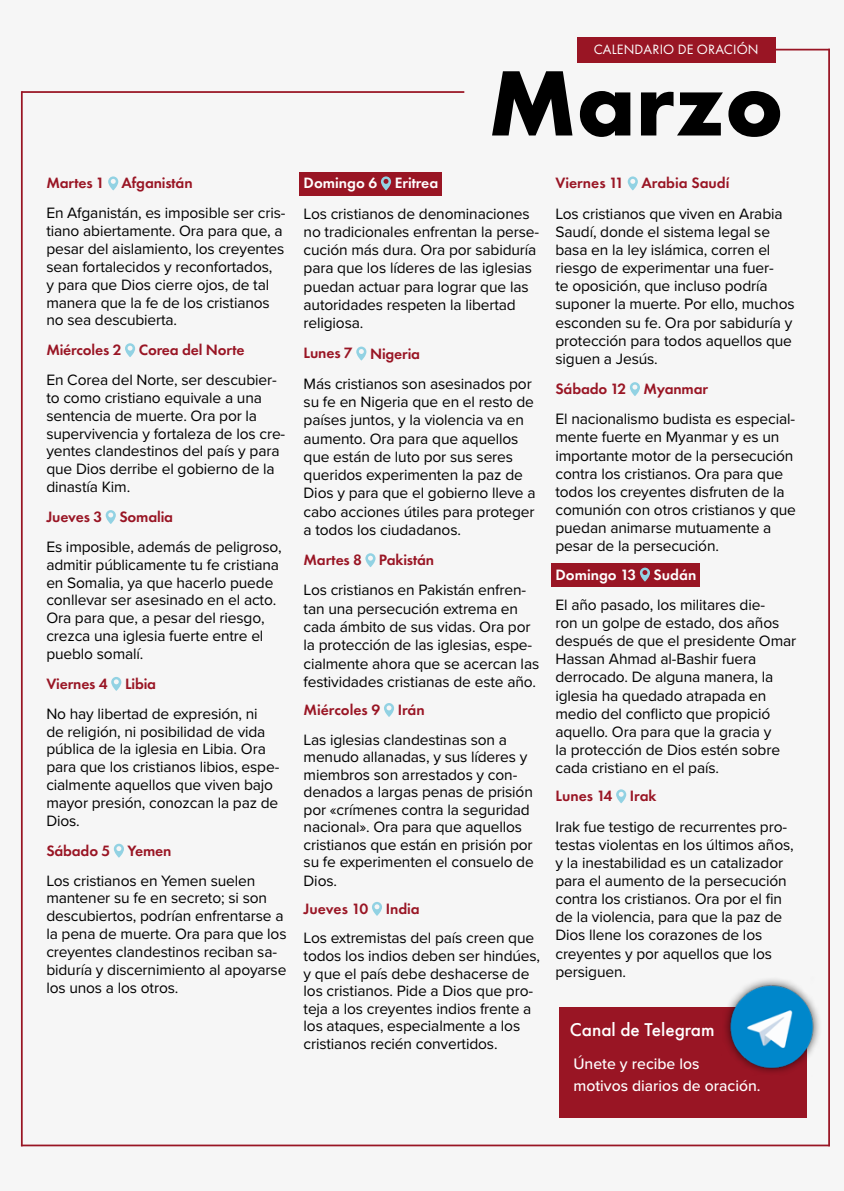
<style>
.page{position:relative;width:844px;height:1191px;background:#fff}
.page>*{position:absolute;margin:0;border:0;box-sizing:border-box;transform-origin:0 0}
.t1{font:700 96.25px "Futura PT";color:#000}
.t2{font:500 19.25px "Futura PT";color:#fff}
.t3{font:500 15.75px/22.8px "Proxima Nova";color:#fff}
.t4{font:15.58px/18.2px "Proxima Nova";letter-spacing:-.01em;color:#000}
.t5{font:600 15.58px "Futura PT";letter-spacing:-.01em;color:#991524}
.t6{font:600 15.58px "Futura PT";color:#fff}
.t7{font:14px "Futura PT";letter-spacing:.01em;color:#fff}
</style>
<div class="page">
<div style="left:0;top:0;width:843px;height:1191px;background:#f6f6f6"></div>
<svg style="left:108px;top:176px;width:10px;height:14px"></svg>
<svg style="left:125px;top:343px;width:10px;height:14px"></svg>
<svg style="left:106px;top:510px;width:10px;height:14px"></svg>
<svg style="left:111px;top:677px;width:10px;height:14px"></svg>
<svg style="left:114px;top:843px;width:10px;height:14px"></svg>
<div style="left:299px;top:172px;width:143px;height:24px;background:#991524"></div>
<svg style="left:381px;top:176px;width:10px;height:14px"></svg>
<svg style="left:356px;top:346px;width:10px;height:14px"></svg>
<svg style="left:365px;top:553px;width:10px;height:14px"></svg>
<svg style="left:384px;top:703px;width:10px;height:14px"></svg>
<svg style="left:372px;top:902px;width:10px;height:13px"></svg>
<div style="left:551px;top:563px;width:149px;height:24px;background:#991524"></div>
<svg style="left:627px;top:176px;width:10px;height:14px"></svg>
<svg style="left:629px;top:382px;width:10px;height:14px"></svg>
<svg style="left:639px;top:567px;width:11px;height:14px"></svg>
<svg style="left:616px;top:789px;width:10px;height:14px"></svg>
<div style="left:576px;top:37px;width:199px;height:25px;background:#991524"></div>
<hr style="left:22px;top:91px;width:442px;height:2px;background:#991524">
<hr style="left:774px;top:49px;width:55px;height:1px;background:#991524">
<hr style="left:21px;top:91px;width:2px;height:1055px;background:#991524">
<hr style="left:21px;top:1144px;width:808px;height:2px;background:#991524">
<hr style="left:828px;top:49px;width:1px;height:1097px;background:#991524">
<div style="left:558px;top:1007px;width:248px;height:110px;background:#991524"></div>
<img style="left:725px;top:968px;width:104px;height:116px">
<p class="t5" style="left:46px;top:173px;width:148px">Martes 1 Afganistán</p>
<p class="t4" style="left:46px;top:203px;width:240px">En Afganistán, es imposible ser cris&shy;tiano abiertamente. Ora para que, a pesar del aislamiento, los creyentes sean fortalecidos y reconfortados,<br>y para que Dios cierre ojos, de tal manera que la fe de los cristianos no sea descubierta.</p>
<p class="t5" style="left:46px;top:340px;width:200px">Miércoles 2 Corea del Norte</p>
<p class="t4" style="left:46px;top:370px;width:240px">En Corea del Norte, ser descubier&shy;to como cristiano equivale a una sentencia de muerte. Ora por la supervivencia y fortaleza de los cre&shy;yentes clandestinos del país y para que Dios derribe el gobierno de la dinastía Kim.</p>
<p class="t5" style="left:46px;top:507px;width:128px">Jueves 3 Somalia</p>
<p class="t4" style="left:46px;top:537px;width:237px">Es imposible, además de peligroso, admitir públicamente tu fe cristiana en Somalia, ya que hacerlo puede conllevar ser asesinado en el acto.<br>Ora para que, a pesar del riesgo, crezca una iglesia fuerte entre el pueblo somalí.</p>
<p class="t5" style="left:46px;top:674px;width:111px">Viernes 4 Libia</p>
<p class="t4" style="left:46px;top:704px;width:234px">No hay libertad de expresión, ni<br>de religión, ni posibilidad de vida pública de la iglesia en Libia. Ora para que los cristianos libios, espe&shy;cialmente aquellos que viven bajo mayor presión, conozcan la paz de<br>Dios.</p>
<p class="t5" style="left:46px;top:840px;width:127px">Sábado 5 Yemen</p>
<p class="t4" style="left:46px;top:870px;width:242px">Los cristianos en Yemen suelen mantener su fe en secreto; si son descubiertos, podrían enfrentarse a la pena de muerte. Ora para que los creyentes clandestinos reciban sa&shy;biduría y discernimiento al apoyarse los unos a los otros.</p>
<p class="t7" style="left:593px;top:41px;width:166px">CALENDARIO DE ORACIÓN</p>
<h1 class="t1" style="left:488px;top:41px;width:297px">Marzo</h1>
<p class="t6" style="left:303px;top:173px;width:136px">Domingo 6 Eritrea</p>
<p class="t4" style="left:303px;top:204px;width:237px">Los cristianos de denominaciones no tradicionales enfrentan la perse&shy;cución más dura. Ora por sabiduría para que los líderes de las iglesias puedan actuar para lograr que las autoridades respeten la libertad religiosa.</p>
<p class="t5" style="left:303px;top:343px;width:118px">Lunes 7 Nigeria</p>
<p class="t4" style="left:303px;top:374px;width:233px">Más cristianos son asesinados por su fe en Nigeria que en el resto de países juntos, y la violencia va en aumento. Ora para que aquellos que están de luto por sus seres queridos experimenten la paz de<br>Dios y para que el gobierno lleve a cabo acciones útiles para proteger a todos los ciudadanos.</p>
<p class="t5" style="left:303px;top:550px;width:132px">Martes 8 Pakistán</p>
<p class="t4" style="left:303px;top:580px;width:237px">Los cristianos en Pakistán enfren&shy;tan una persecución extrema en cada ámbito de sus vidas. Ora por la protección de las iglesias, espe&shy;cialmente ahora que se acercan las festividades cristianas de este año.</p>
<p class="t5" style="left:303px;top:700px;width:123px">Miércoles 9 Irán</p>
<p class="t4" style="left:303px;top:730px;width:232px;line-height:17.7px">Las iglesias clandestinas son a menudo allanadas, y sus líderes y miembros son arrestados y con&shy;denados a largas penas de prisión por «crímenes contra la seguridad nacional». Ora para que aquellos cristianos que están en prisión por su fe experimenten el consuelo de<br>Dios.</p>
<p class="t5" style="left:303px;top:899px;width:118px">Jueves 10 India</p>
<p class="t4" style="left:303px;top:928px;width:238px;line-height:17.5px">Los extremistas del país creen que todos los indios deben ser hindúes, y que el país debe deshacerse de los cristianos. Pide a Dios que pro&shy;teja a los creyentes indios frente a los ataques, especialmente a los cristianos recién convertidos.</p>
<p class="t5" style="left:555px;top:173px;width:175px">Viernes 11 Arabia Saudí</p>
<p class="t4" style="left:555px;top:204px;width:241px">Los cristianos que viven en Arabia<br>Saudí, donde el sistema legal se basa en la ley islámica, corren el riesgo de experimentar una fuer-<br>te oposición, que incluso podría suponer la muerte. Por ello, muchos esconden su fe. Ora por sabiduría y protección para todos aquellos que siguen a Jesús.</p>
<p class="t5" style="left:555px;top:379px;width:154px">Sábado 12 Myanmar</p>
<p class="t4" style="left:555px;top:409px;width:242px">El nacionalismo budista es especial&shy;mente fuerte en Myanmar y es un importante motor de la persecución contra los cristianos. Ora para que todos los creyentes disfruten de la comunión con otros cristianos y que puedan animarse mutuamente a pesar de la persecución.</p>
<p class="t6" style="left:555px;top:564px;width:142px">Domingo 13 Sudán</p>
<p class="t4" style="left:555px;top:595px;width:242px">El año pasado, los militares die-<br>ron un golpe de estado, dos años después de que el presidente Omar<br>Hassan Ahmad al-Bashir fuera derrocado. De alguna manera, la iglesia ha quedado atrapada en medio del conflicto que propició aquello. Ora para que la gracia y<br>la protección de Dios estén sobre cada cristiano en el país.</p>
<p class="t5" style="left:555px;top:786px;width:103px">Lunes 14 Irak</p>
<p class="t4" style="left:555px;top:816px;width:240px">Irak fue testigo de recurrentes pro&shy;testas violentas en los últimos años, y la inestabilidad es un catalizador para el aumento de la persecución contra los cristianos. Ora por el fin de la violencia, para que la paz de<br>Dios llene los corazones de los creyentes y por aquellos que los persiguen.</p>
<p class="t2" style="left:569px;top:1018px;width:146px">Canal de Telegram</p>
<p class="t3" style="left:573px;top:1051px;width:189px">Únete y recibe los<br>motivos diarios de oración.</p>
</div>
